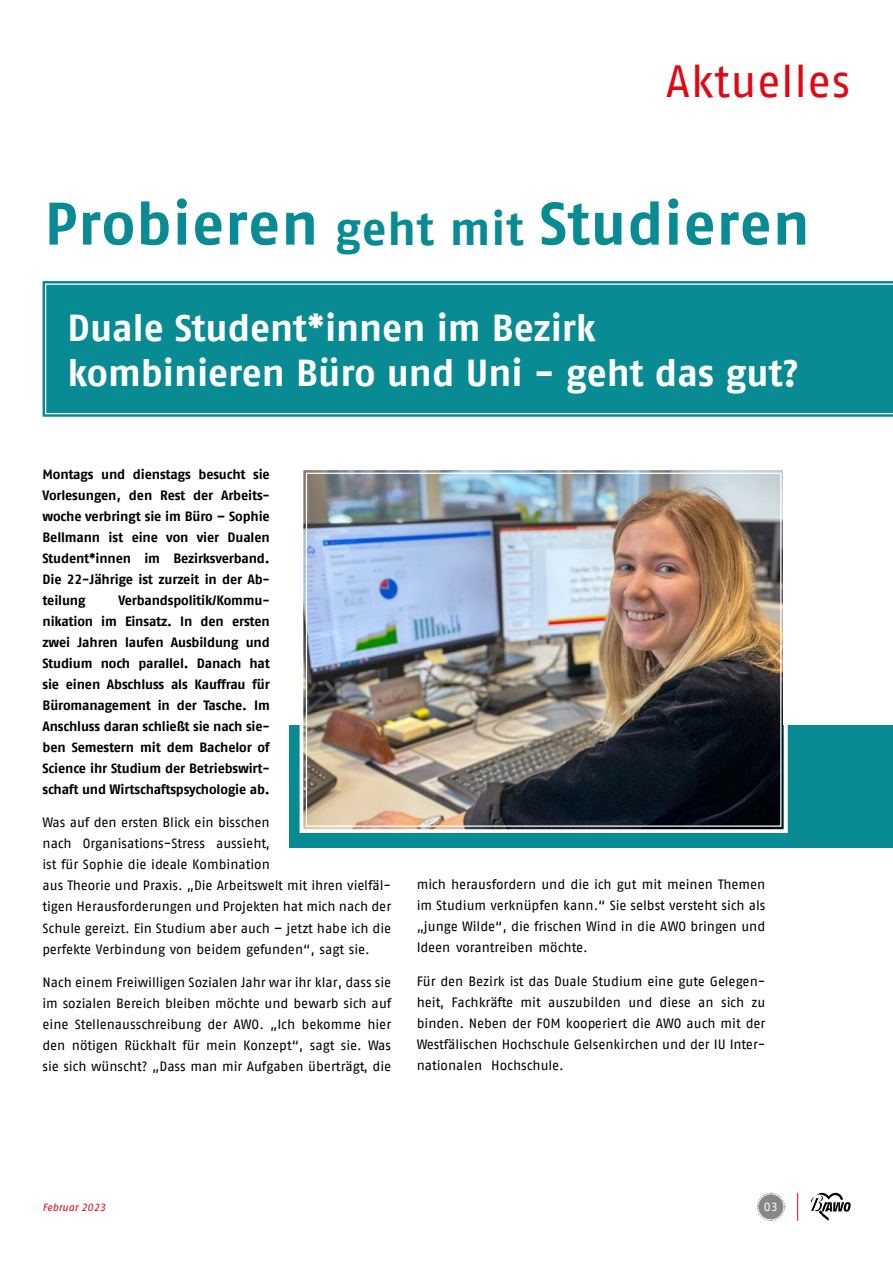
<style>
.page{position:relative;width:893px;height:1263px;background:#fff}
.page>*{position:absolute;margin:0;border:0;box-sizing:border-box;transform-origin:0 0}
.t1{font:700 60px "AWO Fago Office";letter-spacing:.015em;color:#098b94}
.t2{font:45px "AWO Fago Office";letter-spacing:.015em;color:#e30613}
.t3{font:700 37.5px/45px "AWO Fago Office";color:#fff}
.t4{font:13.5px/21px "AWO Fago Office";color:#000;text-align:justify}
.t5{font:700 13.5px/21px "AWO Fago Office";letter-spacing:-.015em;color:#000;text-align:justify}
.t6{font:12px "AWO Fago Office";color:#fff}
.t7{font:italic 10.5px "AWO Fago Office";color:#e30613}
.s1{font-size:46.5px}
</style>
<div class="page">
<div style="left:289px;top:725px;width:604px;height:123px;background:#098b94"></div>
<img style="left:299px;top:470px;width:489px;height:363px">
<svg style="left:42px;top:281px;width:851px;height:136px;background:#23979f"></svg>
<div style="left:45px;top:283px;width:848px;height:131px;background:#098b94"></div>
<svg style="left:810px;top:1192px;width:41px;height:29px"></svg>
<svg style="left:757px;top:1192px;width:28px;height:29px"></svg>
<div style="left:758px;top:1194px;width:25px;height:25px;background:#878787;border-radius:50%"></div>
<svg style="left:797px;top:1193px;width:1px;height:28px"></svg>
<h2 class="t2" style="left:666px;top:56px;width:186px">Aktuelles</h2>
<h1 class="t1" style="left:45px;top:188px;width:767px">Probieren <span class="s1">geht mit</span> Studieren</h1>
<h3 class="t3" style="left:68px;top:305px;width:733px">Duale Student*innen im Bezirk kombinieren Büro und Uni - geht das gut?</h3>
<p class="t5" style="left:43px;top:463px;width:229px">Montags und dienstags besucht sie Vorlesungen, den Rest der Arbeits&shy;woche verbringt sie im Büro – Sophie Bellmann ist eine von vier Dualen Student*innen im Bezirksverband.<br>Die 22-Jährige ist zurzeit in der Ab&shy;teilung</p>
<p class="t5" style="left:43px;top:589px;width:229px;text-indent:76px">Verbandspolitik/Kommu&shy;nikation im Einsatz. In den ersten zwei Jahren laufen Ausbildung und Studium noch parallel. Danach hat sie einen Abschluss als Kauffrau für Büromanagement in der Tasche. Im Anschluss daran schließt sie nach sie&shy;ben Semestern mit dem Bachelor of Science ihr Studium der Betriebswirt&shy;schaft und Wirtschaftspsychologie ab.</p>
<p class="t4" style="left:43px;top:812px;width:350px;text-align:left">Was auf den ersten Blick ein bisschen<br>nach Organisations-Stress aussieht,<br>ist für Sophie die ideale Kombination<br>aus Theorie und Praxis. „Die Arbeitswelt mit ihren vielfäl&shy;tigen Herausforderungen und Projekten hat mich nach der Schule gereizt. Ein Studium aber auch – jetzt habe ich die perfekte Verbindung von beidem gefunden“, sagt sie.</p>
<p class="t4" style="left:43px;top:972px;width:350px">Nach einem Freiwilligen Sozialen Jahr war ihr klar, dass sie im sozialen Bereich bleiben möchte und bewarb sich auf eine Stellenausschreibung der AWO. „Ich bekomme hier den nötigen Rückhalt für mein Konzept“, sagt sie. Was sie sich wünscht? „Dass man mir Aufgaben überträgt, die</p>
<p class="t4" style="left:417px;top:874px;width:350px">mich herausfordern und die ich gut mit meinen Themen im Studium verknüpfen kann.“ Sie selbst versteht sich als „junge Wilde“, die frischen Wind in die AWO bringen und Ideen vorantreiben möchte.</p>
<p class="t4" style="left:417px;top:971px;width:350px">Für den Bezirk ist das Duale Studium eine gute Gelegen&shy;heit, Fachkräfte mit auszubilden und diese an sich zu binden. Neben der FOM kooperiert die AWO auch mit der Westfälischen Hochschule Gelsenkirchen und der IU Inter&shy;nationalen Hochschule.</p>
<p class="t7" style="left:43px;top:1201px;width:65px">Februar 2023</p>
<p class="t6" style="left:764px;top:1200px;width:15px">03</p>
</div>
